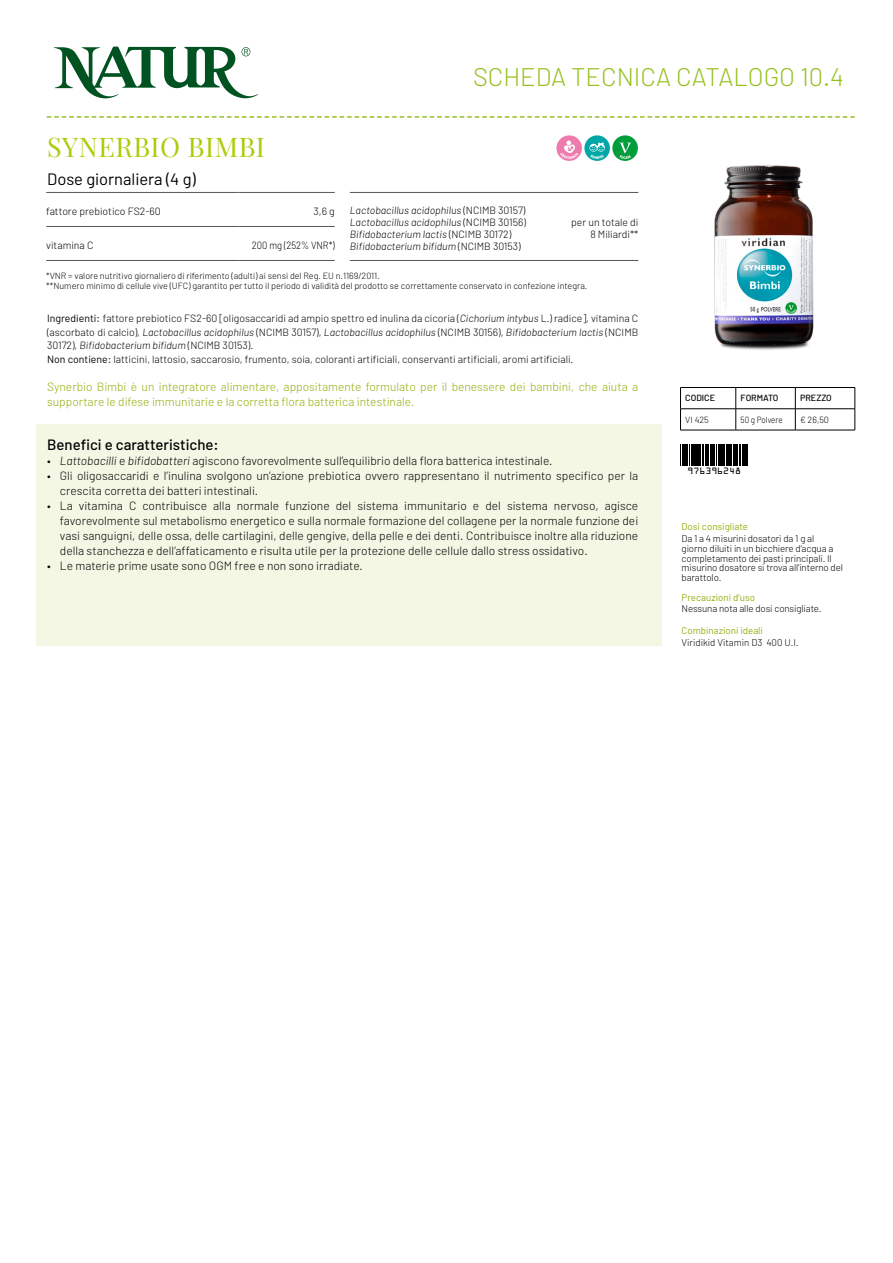
<style>
.page{position:relative;width:893px;height:1263px;background:#fff}
.page>*{position:absolute;margin:0;border:0;box-sizing:border-box;transform-origin:0 0}
.t1{font:27px "Playfair Display";letter-spacing:.02em;color:#afca0b}
.t2{font:300 25.5px "Barlow";color:#95c11f}
.t3{font:16.5px "Barlow";color:#000}
.t4{font:500 15px "Barlow";color:#000}
.t5{font:300 12px/15px "Barlow";color:#000}
.t6{font:300 12px/15px "Barlow";color:#95ad0d}
.t7{font:300 10.5px/13.5px "Barlow";color:#000}
.t8{font:italic 300 10.5px/12px "Barlow";color:#000}
.t9{font:300 10.5px "Barlow";color:#000;scale:.9 1}
.t10{font:300 9.75px/9.8px "Barlow";letter-spacing:-.01em;color:#000}
.t11{font:9.75px "Barlow";color:#95ad0d}
.t12{font:300 9px/10.5px "Barlow";color:#000}
.t13{font:500 9px "Barlow";color:#000}
.t14{font:300 9px "Barlow";color:#000;scale:.9 1}
.t15{font:8.25px "OCRA Std";color:#000}
.s1{font-style:normal}
.s2{font-weight:400}
.s3{font-style:italic}
</style>
<div class="page">
<svg style="left:54px;top:47px;width:204px;height:51px"></svg>
<svg style="left:47px;top:116px;width:808px;height:2px"></svg>
<div style="left:36px;top:424px;width:625px;height:222px;background:#f4f7e4"></div>
<hr style="left:680px;top:387px;width:56px;height:1px;background:#000">
<hr style="left:736px;top:387px;width:59px;height:1px;background:#000">
<hr style="left:795px;top:387px;width:60px;height:1px;background:#000">
<hr style="left:680px;top:408px;width:56px;height:1px;background:#000">
<svg style="left:680px;top:388px;width:1px;height:42px"></svg>
<hr style="left:736px;top:408px;width:59px;height:1px;background:#000">
<svg style="left:735px;top:388px;width:1px;height:42px"></svg>
<hr style="left:795px;top:408px;width:60px;height:1px;background:#000">
<svg style="left:795px;top:388px;width:1px;height:42px"></svg>
<svg style="left:855px;top:388px;width:1px;height:42px"></svg>
<hr style="left:680px;top:430px;width:56px;height:1px;background:#000">
<hr style="left:736px;top:430px;width:59px;height:1px;background:#000">
<hr style="left:795px;top:430px;width:60px;height:1px;background:#000">
<svg style="left:680px;top:444px;width:15px;height:22px"></svg>
<hr style="left:695px;top:444px;width:2px;height:22px;background:#000">
<hr style="left:697px;top:444px;width:2px;height:22px;background:#000">
<hr style="left:699px;top:444px;width:2px;height:22px;background:#000">
<svg style="left:702px;top:444px;width:46px;height:22px"></svg>
<img style="left:714px;top:165px;width:100px;height:185px">
<hr style="left:46px;top:192px;width:192px;height:1px;background:#575756">
<hr style="left:238px;top:192px;width:97px;height:1px;background:#575756">
<hr style="left:46px;top:226px;width:192px;height:1px;background:#575756">
<hr style="left:238px;top:226px;width:97px;height:1px;background:#575756">
<hr style="left:46px;top:260px;width:192px;height:1px;background:#575756">
<hr style="left:238px;top:260px;width:97px;height:1px;background:#575756">
<hr style="left:350px;top:192px;width:192px;height:1px;background:#575756">
<hr style="left:542px;top:192px;width:96px;height:1px;background:#575756">
<hr style="left:350px;top:260px;width:192px;height:1px;background:#575756">
<hr style="left:542px;top:260px;width:96px;height:1px;background:#575756">
<svg style="left:584px;top:135px;width:26px;height:26px"></svg>
<svg style="left:589px;top:143px;width:16px;height:16px"></svg>
<svg style="left:612px;top:135px;width:26px;height:26px"></svg>
<svg style="left:619px;top:143px;width:12px;height:16px"></svg>
<svg style="left:556px;top:135px;width:26px;height:26px"></svg>
<svg style="left:560px;top:141px;width:18px;height:18px"></svg>
<h1 class="t1" style="left:47px;top:130px;width:219px">SYNERBIO BIMBI</h1>
<h3 class="t3" style="left:47px;top:169px;width:150px">Dose giornaliera (4 g)</h3>
<h2 class="t2" style="left:473px;top:61px;width:372px">SCHEDA TECNICA CATALOGO 10.4</h2>
<p class="t8" style="left:350px;top:204px;width:177px">Lactobacillus acidophilus <span class="s1">(NCIMB 30157)<br></span>Lactobacillus acidophilus <span class="s1">(NCIMB 30156)<br></span>Bifidobacterium lactis <span class="s1">(NCIMB 30172)<br></span>Bifidobacterium bifidum <span class="s1">(NCIMB 30153)</span></p>
<p class="t7" style="left:46px;top:204px;width:116px">fattore prebiotico FS2-60</p>
<p class="t7" style="left:314px;top:204px;width:23px">3,6 g</p>
<p class="t7" style="left:46px;top:238px;width:49px">vitamina C</p>
<p class="t9" style="left:252px;top:238px;width:93px">200 mg (252% VNR*)</p>
<p class="t7" style="left:571px;top:216px;width:69px;line-height:12px;text-align:right">per un totale di<br>8 Miliardi**</p>
<p class="t12" style="left:46px;top:270px;width:543px">*VNR = valore nutritivo giornaliero di riferimento (adulti) ai sensi del Reg. EU n.1169/2011.<br>**Numero minimo di cellule vive (UFC) garantito per tutto il periodo di validità del prodotto se correttamente conservato in confezione integra.</p>
<p class="t7" style="left:47px;top:311px;width:593px"><span class="s2">Ingredienti:</span> fattore prebiotico FS2-60 [oligosaccaridi ad ampio spettro ed inulina da cicoria (<span class="s3">Cichorium intybus</span> L.) radice], vitamina C (ascorbato di calcio), <span class="s3">Lactobacillus acidophilus</span> (NCIMB 30157), <span class="s3">Lactobacillus acidophilus</span> (NCIMB 30156), <span class="s3">Bifidobacterium lactis</span> (NCIMB 30172), <span class="s3">Bifidobacterium bifidum</span> (NCIMB 30153).<br><span class="s2">Non contiene:</span> latticini, lattosio, saccarosio, frumento, soia, coloranti artificiali, conservanti artificiali, aromi artificiali.</p>
<p class="t6" style="left:47px;top:379px;width:592px">Synerbio Bimbi è un integratore alimentare, appositamente formulato per il benessere dei bambini, che aiuta a supportare le difese immunitarie e la corretta flora batterica intestinale.</p>
<p class="t4" style="left:47px;top:435px;width:173px">Benefici e caratteristiche:</p>
<p class="t5" style="left:47px;top:452px;width:507px">• <span class="s3">Lattobacilli</span> e <span class="s3">bifidobatteri</span> agiscono favorevolmente sull’equilibrio della flora batterica intestinale.</p>
<p class="t5" style="left:60px;top:467px;width:580px;text-indent:-13px">• Gli oligosaccaridi e l’inulina svolgono un’azione prebiotica ovvero rappresentano il nutrimento specifico per la crescita corretta dei batteri intestinali.</p>
<p class="t5" style="left:60px;top:497px;width:580px;text-align:justify;text-indent:-13px">• La vitamina C contribuisce alla normale funzione del sistema immunitario e del sistema nervoso, agisce favorevolmente sul metabolismo energetico e sulla normale formazione del collagene per la normale funzione dei vasi sanguigni, delle ossa, delle cartilagini, delle gengive, della pelle e dei denti. Contribuisce inoltre alla riduzione della stanchezza e dell’affaticamento e risulta utile per la protezione delle cellule dallo stress ossidativo.</p>
<p class="t5" style="left:47px;top:557px;width:317px">• Le materie prime usate sono OGM free e non sono irradiate.</p>
<p class="t13" style="left:685px;top:392px;width:31px">CODICE</p>
<p class="t13" style="left:741px;top:392px;width:39px">FORMATO</p>
<p class="t13" style="left:800px;top:392px;width:33px">PREZZO</p>
<p class="t12" style="left:685px;top:414px;width:25px">VI 425</p>
<p class="t14" style="left:741px;top:414px;width:48px">50 g Polvere</p>
<p class="t12" style="left:800px;top:414px;width:30px">€ 26,50</p>
<p class="t15" style="left:688px;top:467px;width:55px">976396248</p>
<p class="t11" style="left:682px;top:521px;width:68px">Dosi consigliate</p>
<p class="t10" style="left:682px;top:533px;width:163px">Da 1 a 4 misurini dosatori da 1 g al<br>giorno diluiti in un bicchiere d’acqua a completamento dei pasti principali. Il misurino dosatore si trova all’interno del barattolo.</p>
<p class="t11" style="left:682px;top:591px;width:75px">Precauzioni d’uso</p>
<p class="t10" style="left:682px;top:604px;width:141px">Nessuna nota alle dosi consigliate.</p>
<p class="t11" style="left:682px;top:624px;width:83px">Combinazioni ideali</p>
<p class="t10" style="left:682px;top:637px;width:119px">Viridikid Vitamin D3 400 U.I.</p>
</div>
